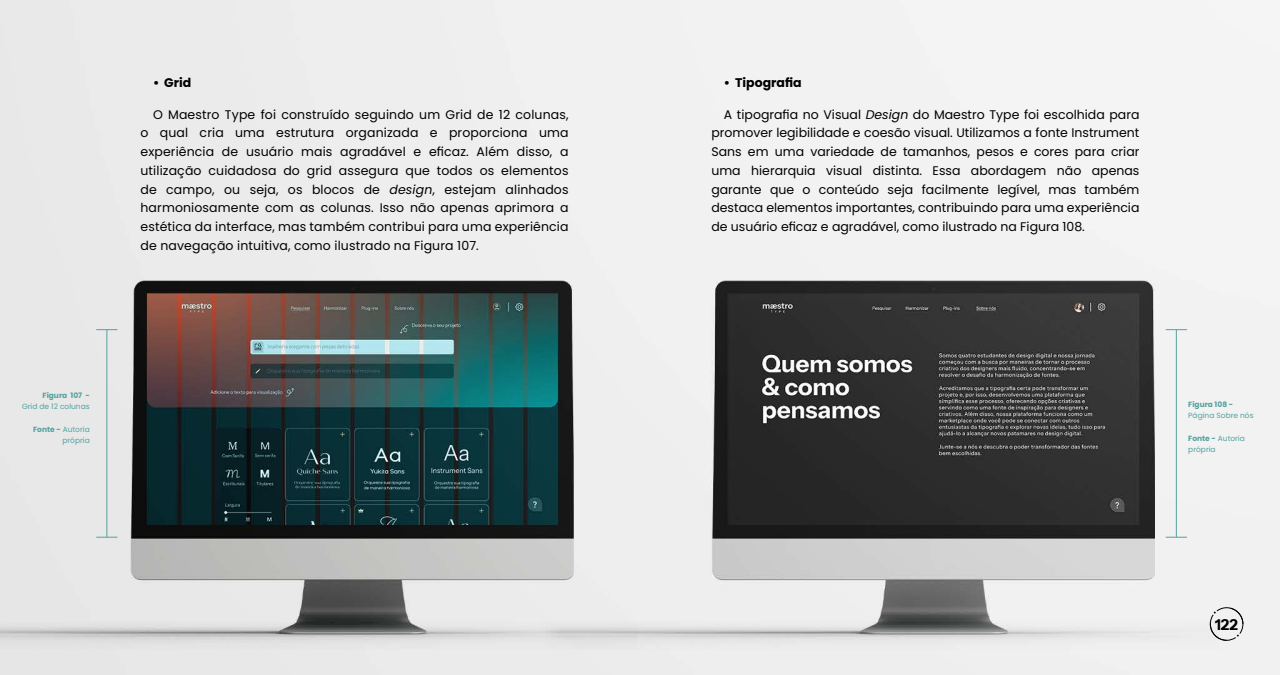
<style>
.page{position:relative;width:1280px;height:675px;background:#fff}
.page>*{position:absolute;margin:0;border:0;box-sizing:border-box;transform-origin:0 0}
.t1{font:700 15px "Instrument Sans";color:#000}
.t2{font:12.5px/18.8px "Poppins";letter-spacing:.005em;color:#000;text-align:justify}
.t3{font:700 12.5px "Poppins";color:#000}
.t4{font:7.5px/11.3px "Poppins";color:#54a29f;text-align:right}
.t5{font:700 7.5px "Poppins";color:#54a29f}
.s1{font-style:italic}
.s2{font-weight:700}
</style>
<div class="page">
<img style="left:0;top:0;width:1280px;height:675px">
<hr style="left:107px;top:330px;width:1px;height:207px;background:#54a29f">
<svg style="left:96px;top:329px;width:22px;height:1px"></svg>
<svg style="left:96px;top:537px;width:22px;height:1px"></svg>
<hr style="left:1176px;top:330px;width:1px;height:207px;background:#54a29f">
<svg style="left:1166px;top:329px;width:21px;height:1px"></svg>
<svg style="left:1166px;top:537px;width:21px;height:1px"></svg>
<svg style="left:1210px;top:607px;width:33px;height:34px"></svg>
<p class="t3" style="left:153px;top:76px;width:40px">• Grid</p>
<p class="t2" style="left:141px;top:105px;width:430px;text-indent:12px">O Maestro Type foi construído seguindo um Grid de 12 colunas, o qual cria uma estrutura organizada e proporciona uma experiência de usuário mais agradável e eficaz. Além disso, a utilização cuidadosa do grid assegura que todos os elementos de campo, ou seja, os blocos de <span class="s1">design</span>, estejam alinhados harmoniosamente com as colunas. Isso não apenas aprimora a estética da interface, mas também contribui para uma experiência de navegação intuitiva, como ilustrado na Figura 107.</p>
<p class="t5" style="left:43px;top:391px;width:49px">Figura 107 -</p>
<p class="t4" style="left:22px;top:401px;width:69px">Grid de 12 colunas</p>
<p class="t4" style="left:33px;top:423px;width:58px"><span class="s2">Fonte -</span> Autoria própria</p>
<p class="t3" style="left:724px;top:76px;width:79px">• Tipografia</p>
<p class="t2" style="left:711px;top:105px;width:430px;text-indent:12px">A tipografia no Visual <span class="s1">Design</span> do Maestro Type foi escolhida para promover legibilidade e coesão visual. Utilizamos a fonte Instrument Sans em uma variedade de tamanhos, pesos e cores para criar uma hierarquia visual distinta. Essa abordagem não apenas garante que o conteúdo seja facilmente legível, mas também destaca elementos importantes, contribuindo para uma experiência de usuário eficaz e agradável, como ilustrado na Figura 108.</p>
<p class="t5" style="left:1188px;top:400px;width:46px">Figura 108 -</p>
<p class="t4" style="left:1188px;top:410px;width:67px">Página Sobre nós</p>
<p class="t4" style="left:1188px;top:432px;width:58px;text-align:left"><span class="s2">Fonte -</span> Autoria própria</p>
<p class="t1" style="left:1215px;top:615px;width:24px">122</p>
</div>
